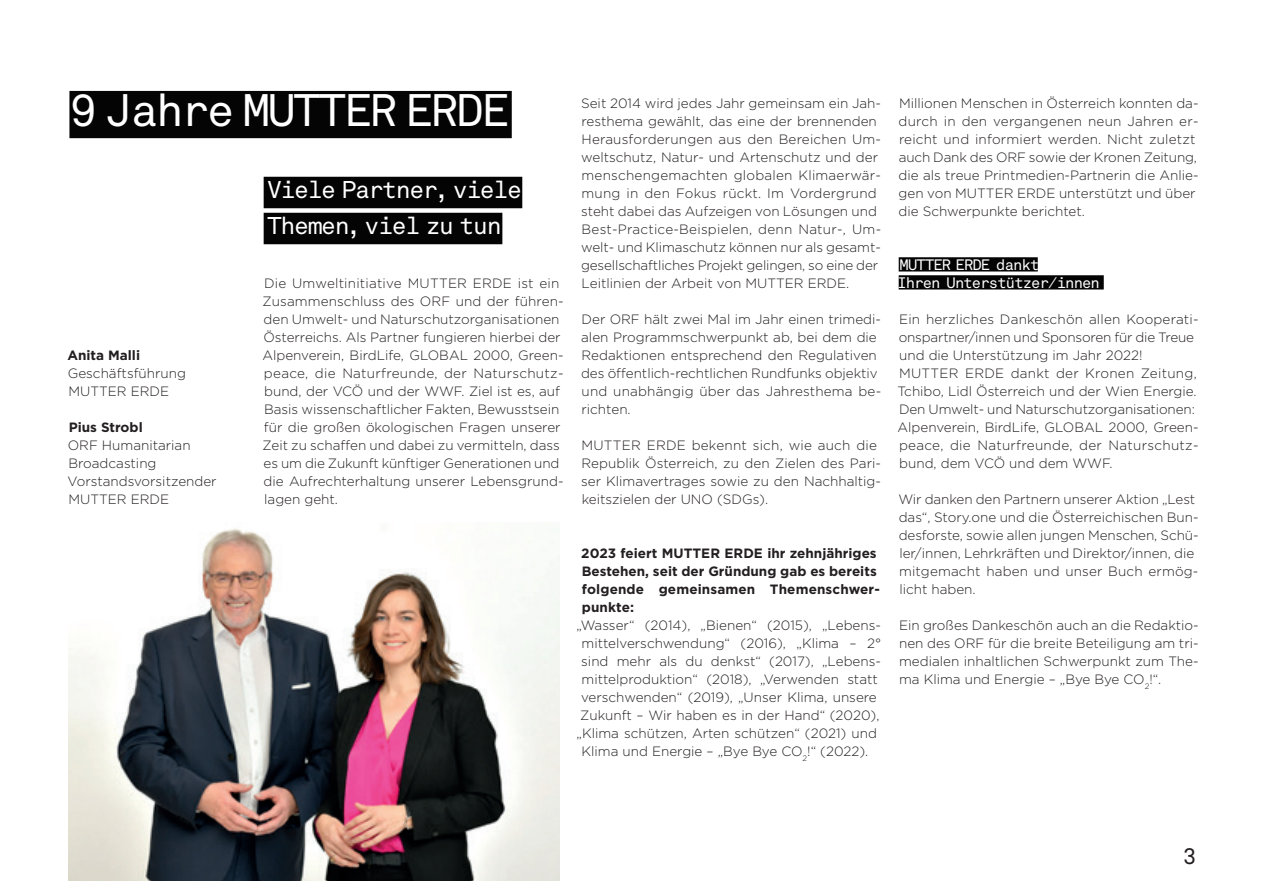
<style>
.page{position:relative;width:1263px;height:893px;background:#fff}
.page>*{position:absolute;margin:0;border:0;box-sizing:border-box;transform-origin:0 0}
.t1{font:45px "Akkurat Mono Pro";letter-spacing:-.055em;color:#fff}
.t2{font:24px/36px "Akkurat Mono Pro";letter-spacing:-.055em;color:#fff}
.t3{font:22.5px "Akkurat Mono Pro";color:#231f20}
.t4{font:15px/18px "Akkurat Mono Pro";letter-spacing:-.055em;color:#fff}
.t5{font:300 13.5px/18px "Gotham";color:#231f20}
.t6{font:700 13.5px/18px "Gotham";color:#231f20}
</style>
<div class="page">
<div style="left:264px;top:177px;width:258px;height:31px;background:#040404"></div>
<div style="left:264px;top:213px;width:238px;height:31px;background:#040404"></div>
<div style="left:899px;top:257px;width:139px;height:14px;background:#040404"></div>
<div style="left:899px;top:275px;width:205px;height:14px;background:#040404"></div>
<img style="left:68px;top:528px;width:492px;height:352px">
<div style="left:69px;top:91px;width:443px;height:47px;background:#040404"></div>
<h1 class="t1" style="left:69px;top:83px;width:441px">9 Jahre MUTTER ERDE</h1>
<p class="t6" style="left:67px;top:346px;width:74px">Anita Malli</p>
<p class="t5" style="left:68px;top:364px;width:120px">Geschäftsführung<br>MUTTER ERDE</p>
<p class="t6" style="left:69px;top:418px;width:76px">Pius Strobl</p>
<p class="t5" style="left:68px;top:436px;width:151px">ORF Humanitarian<br>Broadcasting<br>Vorstandsvorsitzender<br>MUTTER ERDE</p>
<h2 class="t2" style="left:267px;top:172px;width:256px">Viele Partner, viele<br>Themen, viel zu tun</h2>
<p class="t5" style="left:262px;top:274px;width:303px">Die Umweltinitiative MUTTER ERDE ist ein Zusammenschluss des ORF und der führen&shy;den Umwelt- und Naturschutzorganisationen Österreichs. Als Partner fungieren hierbei der Alpenverein, BirdLife, GLOBAL 2000, Green&shy;peace, die Naturfreunde, der Naturschutz&shy;bund, der VCÖ und der WWF. Ziel ist es, auf Basis wissenschaftlicher Fakten, Bewusstsein für die großen ökologischen Fragen unserer Zeit zu schaffen und dabei zu vermitteln, dass es um die Zukunft künftiger Generationen und die Aufrechterhaltung unserer Lebensgrund&shy;lagen geht.</p>
<p class="t5" style="left:581px;top:94px;width:302px">Seit 2014 wird jedes Jahr gemeinsam ein Jah&shy;resthema gewählt, das eine der brennenden Herausforderungen aus den Bereichen Um&shy;weltschutz, Natur- und Artenschutz und der menschengemachten globalen Klimaerwär&shy;mung in den Fokus rückt. Im Vordergrund steht dabei das Aufzeigen von Lösungen und Best-Practice-Beispielen, denn Natur-, Um&shy;welt- und Klimaschutz können nur als gesamt&shy;gesellschaftliches Projekt gelingen, so eine der Leitlinien der Arbeit von MUTTER ERDE.</p>
<p class="t5" style="left:581px;top:310px;width:302px">Der ORF hält zwei Mal im Jahr einen trimedi&shy;alen Programmschwerpunkt ab, bei dem die Redaktionen entsprechend den Regulativen des öffentlich-rechtlichen Rundfunks objektiv und unabhängig über das Jahresthema be&shy;richten.</p>
<p class="t5" style="left:581px;top:436px;width:301px">MUTTER ERDE bekennt sich, wie auch die Republik Österreich, zu den Zielen des Pari&shy;ser Klimavertrages sowie zu den Nachhaltig&shy;keitszielen der UNO (SDGs).</p>
<p class="t6" style="left:581px;top:544px;width:300px">2023 feiert MUTTER ERDE ihr zehnjähriges<br>Bestehen, seit der Gründung gab es bereits folgende gemeinsamen Themenschwer&shy;punkte:</p>
<p class="t5" style="left:576px;top:616px;width:306px;text-align:center">„Wasser“ (2014), „Bienen“ (2015), „Lebens&shy;mittelverschwendung“ (2016), „Klima – 2° sind mehr als du denkst“ (2017), „Lebens&shy;mittelproduktion“ (2018), „Verwenden statt verschwenden“ (2019), „Unser Klima, unsere Zukunft – Wir haben es in der Hand“ (2020), „Klima schützen, Arten schützen“ (2021) und Klima und Energie – „Bye Bye CO<sub>2</sub>!“ (2022).</p>
<p class="t5" style="left:899px;top:94px;width:301px">Millionen Menschen in Österreich konnten da&shy;durch in den vergangenen neun Jahren er&shy;reicht und informiert werden. Nicht zuletzt auch Dank des ORF sowie der Kronen Zeitung, die als treue Printmedien-Partnerin die Anlie&shy;gen von MUTTER ERDE unterstützt und über die Schwerpunkte berichtet.</p>
<p class="t4" style="left:897px;top:256px;width:204px">MUTTER ERDE dankt<br>Ihren Unterstützer/innen</p>
<p class="t5" style="left:897px;top:310px;width:303px">Ein herzliches Dankeschön allen Kooperati&shy;onspartner/innen und Sponsoren für die Treue und die Unterstützung im Jahr 2022!<br>MUTTER ERDE dankt der Kronen Zeitung, Tchibo, Lidl Österreich und der Wien Energie.<br>Den Umwelt- und Naturschutzorganisationen:<br>Alpenverein, BirdLife, GLOBAL 2000, Green&shy;peace, die Naturfreunde, der Naturschutz&shy;bund, dem VCÖ und dem WWF.</p>
<p class="t5" style="left:898px;top:490px;width:302px">Wir danken den Partnern unserer Aktion „Lest das“, Story.one und die Österreichischen Bun&shy;desforste, sowie allen jungen Menschen, Schü&shy;ler/innen, Lehrkräften und Direktor/innen, die mitgemacht haben und unser Buch ermög&shy;licht haben.</p>
<p class="t5" style="left:899px;top:616px;width:301px;text-align:justify">Ein großes Dankeschön auch an die Redaktio&shy;nen des ORF für die breite Beteiligung am tri&shy;medialen inhaltlichen Schwerpunkt zum The&shy;ma Klima und Energie – „Bye Bye CO<sub>2</sub>!“.</p>
<h3 class="t3" style="left:1183px;top:843px;width:15px">3</h3>
</div>
